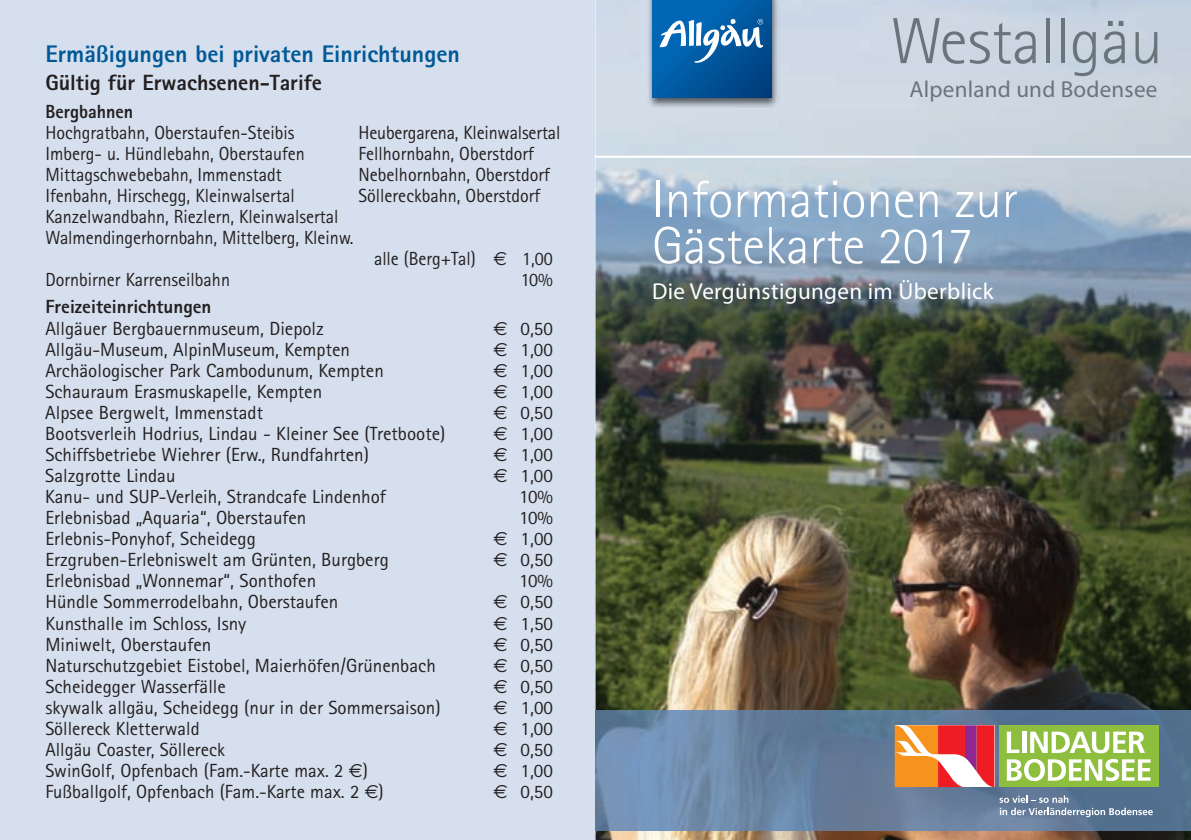
<style>
.page{position:relative;width:1191px;height:840px;background:#fff}
.page>*{position:absolute;margin:0;border:0;box-sizing:border-box;transform-origin:0 0}
.t1{font:300 65px "Rotis Sans Serif Std";color:#6a747b}
.t2{font:300 52.4px/46.2px "Rotis Sans Serif Std";letter-spacing:.005em;color:#fff}
.t3{font:800 24px "Rotis Sans Serif";color:#005996}
.t4{font:23.2px "Myriad Pro";letter-spacing:.015em;color:#fff}
.t5{font:23.2px "Myriad Pro";letter-spacing:.01em;color:#6a747b}
.t6{font:800 22px "Rotis Sans Serif";color:#231f20}
.t7{font:19px "Rotis Sans Serif";color:#231f20}
.t8{font:19px/21px "Rotis Sans Serif";color:#231f20;scale:.95 1}
.t9{font:800 19px "Rotis Sans Serif";color:#231f20}
.t10{font:800 19px "Rotis Sans Serif";color:#231f20;scale:.95 1}
.s1{font-family:"Euro Sans"}
</style>
<div class="page">
<div style="left:0;top:0;width:596px;height:839px;background:#d5dfed"></div>
<img style="left:595px;top:0;width:596px;height:839px">
<hr style="left:595px;top:156px;width:596px;height:2px;background:#fff">
<img style="left:595px;top:710px;width:596px;height:119px">
<svg style="left:894px;top:724px;width:100px;height:62px"></svg>
<div style="left:999px;top:724px;width:159px;height:62px;background:#8dbe3e"></div>
<svg style="left:1006px;top:731px;width:144px;height:49px"></svg>
<svg style="left:999px;top:795px;width:153px;height:21px;background:#778ca5"></svg>
<img style="left:647px;top:0;width:132px;height:108px">
<svg style="left:652px;top:0;width:119px;height:97px;background:#00579e"></svg>
<svg style="left:659px;top:19px;width:104px;height:44px"></svg>
<p class="t3" style="left:45px;top:45px;width:416px">Ermäßigungen bei privaten Einrichtungen</p>
<p class="t6" style="left:45px;top:75px;width:278px">Gültig für Erwachsenen-Tarife</p>
<p class="t10" style="left:45px;top:105px;width:94px">Bergbahnen</p>
<p class="t8" style="left:45px;top:124px;width:264px">Hochgratbahn, Oberstaufen-Steibis</p>
<p class="t8" style="left:358px;top:124px;width:214px">Heubergarena, Kleinwalsertal</p>
<p class="t8" style="left:45px;top:145px;width:274px">Imberg- u. Hündlebahn, Oberstaufen</p>
<p class="t8" style="left:358px;top:145px;width:186px">Fellhornbahn, Oberstdorf</p>
<p class="t8" style="left:45px;top:166px;width:250px">Mittagschwebebahn, Immenstadt</p>
<p class="t8" style="left:358px;top:166px;width:203px">Nebelhornbahn, Oberstdorf</p>
<p class="t8" style="left:45px;top:187px;width:264px">Ifenbahn, Hirschegg, Kleinwalsertal</p>
<p class="t8" style="left:358px;top:187px;width:193px">Söllereckbahn, Oberstdorf</p>
<p class="t8" style="left:45px;top:208px;width:326px">Kanzelwandbahn, Riezlern, Kleinwalsertal<br>Walmendingerhornbahn, Mittelberg, Kleinw.</p>
<p class="t8" style="left:374px;top:250px;width:190px">alle (Berg+Tal) <span class="s1">€</span> 1,00</p>
<p class="t8" style="left:45px;top:271px;width:196px">Dornbirner Karrenseilbahn</p>
<p class="t8" style="left:521px;top:271px;width:35px">10%</p>
<p class="t9" style="left:45px;top:300px;width:168px">Freizeiteinrichtungen</p>
<p class="t7" style="left:45px;top:321px;width:280px">Allgäuer Bergbauernmuseum, Diepolz</p>
<p class="t7" style="left:493px;top:321px;width:61px"><span class="s1">€</span> 0,50</p>
<p class="t7" style="left:45px;top:342px;width:306px">Allgäu-Museum, AlpinMuseum, Kempten</p>
<p class="t7" style="left:493px;top:342px;width:61px"><span class="s1">€</span> 1,00</p>
<p class="t7" style="left:45px;top:363px;width:340px">Archäologischer Park Cambodunum, Kempten</p>
<p class="t7" style="left:493px;top:363px;width:61px"><span class="s1">€</span> 1,00</p>
<p class="t7" style="left:45px;top:384px;width:278px">Schauraum Erasmuskapelle, Kempten</p>
<p class="t7" style="left:493px;top:384px;width:61px"><span class="s1">€</span> 1,00</p>
<p class="t7" style="left:45px;top:405px;width:219px">Alpsee Bergwelt, Immenstadt</p>
<p class="t7" style="left:493px;top:405px;width:61px"><span class="s1">€</span> 0,50</p>
<p class="t7" style="left:45px;top:426px;width:401px">Bootsverleih Hodrius, Lindau - Kleiner See (Tretboote)</p>
<p class="t7" style="left:493px;top:426px;width:61px"><span class="s1">€</span> 1,00</p>
<p class="t7" style="left:45px;top:447px;width:325px">Schiffsbetriebe Wiehrer (Erw., Rundfahrten)</p>
<p class="t7" style="left:493px;top:447px;width:61px"><span class="s1">€</span> 1,00</p>
<p class="t7" style="left:45px;top:468px;width:132px">Salzgrotte Lindau</p>
<p class="t7" style="left:493px;top:468px;width:61px"><span class="s1">€</span> 1,00</p>
<p class="t7" style="left:45px;top:489px;width:342px">Kanu- und SUP-Verleih, Strandcafe Lindenhof</p>
<p class="t7" style="left:519px;top:489px;width:35px">10%</p>
<p class="t7" style="left:45px;top:510px;width:262px">Erlebnisbad „Aquaria“, Oberstaufen</p>
<p class="t7" style="left:519px;top:510px;width:35px">10%</p>
<p class="t7" style="left:45px;top:532px;width:212px">Erlebnis-Ponyhof, Scheidegg</p>
<p class="t7" style="left:493px;top:532px;width:61px"><span class="s1">€</span> 1,00</p>
<p class="t7" style="left:45px;top:553px;width:345px">Erzgruben-Erlebniswelt am Grünten, Burgberg</p>
<p class="t7" style="left:493px;top:553px;width:61px"><span class="s1">€</span> 0,50</p>
<p class="t7" style="left:45px;top:574px;width:272px">Erlebnisbad „Wonnemar“, Sonthofen</p>
<p class="t7" style="left:519px;top:574px;width:35px">10%</p>
<p class="t7" style="left:45px;top:595px;width:294px">Hündle Sommerrodelbahn, Oberstaufen</p>
<p class="t7" style="left:493px;top:595px;width:61px"><span class="s1">€</span> 0,50</p>
<p class="t7" style="left:45px;top:616px;width:202px">Kunsthalle im Schloss, Isny</p>
<p class="t7" style="left:493px;top:616px;width:61px"><span class="s1">€</span> 1,50</p>
<p class="t7" style="left:45px;top:637px;width:167px">Miniwelt, Oberstaufen</p>
<p class="t7" style="left:493px;top:637px;width:61px"><span class="s1">€</span> 0,50</p>
<p class="t7" style="left:45px;top:658px;width:392px">Naturschutzgebiet Eistobel, Maierhöfen/Grünenbach</p>
<p class="t7" style="left:493px;top:658px;width:61px"><span class="s1">€</span> 0,50</p>
<p class="t7" style="left:45px;top:679px;width:182px">Scheidegger Wasserfälle</p>
<p class="t7" style="left:493px;top:679px;width:61px"><span class="s1">€</span> 0,50</p>
<p class="t7" style="left:45px;top:700px;width:397px">skywalk allgäu, Scheidegg (nur in der Sommersaison)</p>
<p class="t7" style="left:493px;top:700px;width:61px"><span class="s1">€</span> 1,00</p>
<p class="t7" style="left:45px;top:721px;width:156px">Söllereck Kletterwald</p>
<p class="t7" style="left:493px;top:721px;width:61px"><span class="s1">€</span> 1,00</p>
<p class="t7" style="left:45px;top:742px;width:181px">Allgäu Coaster, Söllereck</p>
<p class="t7" style="left:493px;top:742px;width:61px"><span class="s1">€</span> 0,50</p>
<p class="t7" style="left:45px;top:763px;width:324px">SwinGolf, Opfenbach (Fam.-Karte max. 2 <span class="s1">€</span>)</p>
<p class="t7" style="left:493px;top:763px;width:61px"><span class="s1">€</span> 1,00</p>
<p class="t7" style="left:45px;top:784px;width:340px">Fußballgolf, Opfenbach (Fam.-Karte max. 2 <span class="s1">€</span>)</p>
<p class="t7" style="left:493px;top:784px;width:61px"><span class="s1">€</span> 0,50</p>
<h1 class="t1" style="left:890px;top:18px;width:274px">Westallgäu</h1>
<p class="t5" style="left:909px;top:81px;width:249px">Alpenland und Bodensee</p>
<h2 class="t2" style="left:652px;top:181px;width:368px">Informationen zur<br>Gästekarte 2017</h2>
<p class="t4" style="left:652px;top:282px;width:343px">Die Vergünstigungen im Überblick</p>
</div>
